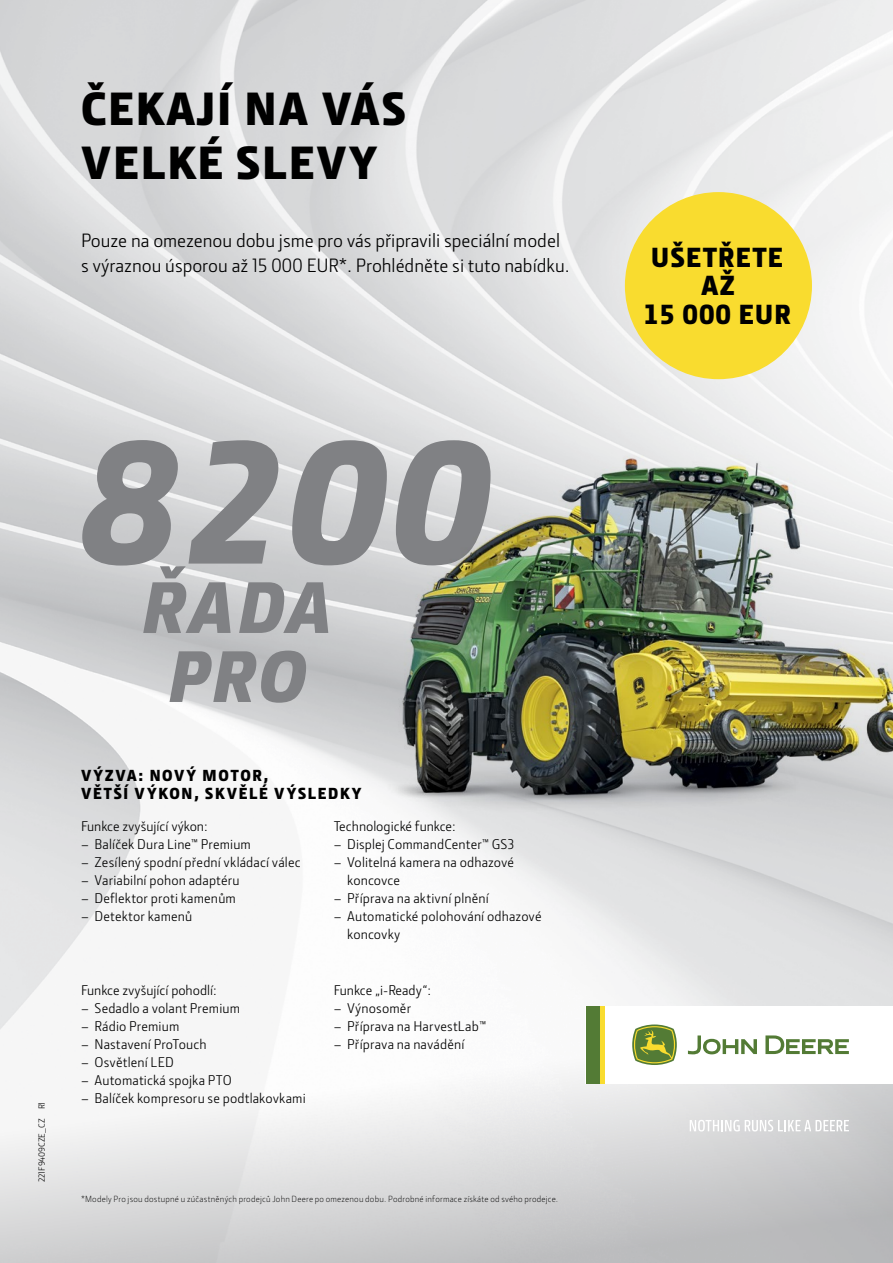
<style>
.page{position:relative;width:893px;height:1263px;background:#fff}
.page>*{position:absolute;margin:0;border:0;box-sizing:border-box;transform-origin:0 0}
.t1{font:italic 900 180px "Section";color:#808184}
.t2{font:italic 900 75px/69px "Section";letter-spacing:.05em;color:#808184;text-align:center}
.t3{font:900 48px/54px "Section";letter-spacing:.05em;color:#000}
.t4{font:900 28.5px/28.5px "Section";letter-spacing:.05em;color:#000;text-align:center}
.t5{font:19.5px/25.5px "JD Sans Pro";color:#000}
.t6{font:900 16.5px/18px "Section";letter-spacing:.105em;color:#000}
.t7{font:14.25px/18px "JD Sans Pro";letter-spacing:.01em;color:#000}
.t8{font:300 9px "JD Sans Pro";letter-spacing:.025em;color:#000}
.t9{font:9px "JD Sans Pro";letter-spacing:.01em;color:#000}
</style>
<div class="page">
<img style="left:0;top:0;width:893px;height:1030px">
<svg style="left:0;top:1070px;width:893px;height:193px"></svg>
<svg style="left:690px;top:1120px;width:159px;height:11px"></svg>
<div style="left:586px;top:1006px;width:307px;height:77px;background:#fff"></div>
<svg style="left:688px;top:1035px;width:161px;height:19px"></svg>
<svg style="left:632px;top:1024px;width:45px;height:41px;background:#8ca151"></svg>
<div style="left:586px;top:1006px;width:14px;height:77px;background:#537b35"></div>
<hr style="left:600px;top:1006px;width:4px;height:77px;background:#f9dc2f">
<div style="left:625px;top:192px;width:187px;height:187px;background:#f9dc2f;border-radius:50%"></div>
<img style="left:360px;top:423px;width:533px;height:393px">
<img style="left:434px;top:460px;width:195px;height:124px">
<h3 class="t3" style="left:81px;top:81px;width:326px">ČEKAJÍ NA VÁS<br>VELKÉ SLEVY</h3>
<h3 class="t5" style="left:81px;top:227px;width:490px">Pouze na omezenou dobu jsme pro vás připravili speciální model s výraznou úsporou až 15 000 EUR*. Prohlédněte si tuto nabídku.</h3>
<p class="t9" style="left:36px;top:1182px;width:82px;rotate:-90deg">221F9409CZE_CZ R1</p>
<h1 class="t1" style="left:82px;top:387px;width:407px">8200</h1>
<h2 class="t2" style="left:142px;top:572px;width:191px">ŘADA<br>PRO</h2>
<p class="t6" style="left:81px;top:766px;width:282px">VÝZVA: NOVÝ MOTOR,<br>VĚTŠÍ VÝKON, SKVĚLÉ VÝSLEDKY</p>
<p class="t7" style="left:81px;top:817px;width:128px">Funkce zvyšující výkon:</p>
<p class="t7" style="left:81px;top:835px;width:171px">– Balíček Dura Line™ Premium</p>
<p class="t7" style="left:81px;top:853px;width:221px">– Zesílený spodní přední vkládací válec</p>
<p class="t7" style="left:81px;top:871px;width:160px">– Variabilní pohon adaptéru</p>
<p class="t7" style="left:81px;top:889px;width:156px">– Deflektor proti kamenům</p>
<p class="t7" style="left:81px;top:907px;width:113px">– Detektor kamenů</p>
<p class="t7" style="left:81px;top:981px;width:137px">Funkce zvyšující pohodlí:</p>
<p class="t7" style="left:81px;top:999px;width:160px">– Sedadlo a volant Premium</p>
<p class="t7" style="left:81px;top:1017px;width:100px">– Rádio Premium</p>
<p class="t7" style="left:81px;top:1035px;width:127px">– Nastavení ProTouch</p>
<p class="t7" style="left:81px;top:1053px;width:94px">– Osvětlení LED</p>
<p class="t7" style="left:81px;top:1071px;width:152px">– Automatická spojka PTO</p>
<p class="t7" style="left:81px;top:1089px;width:226px">– Balíček kompresoru se podtlakovkami</p>
<p class="t7" style="left:334px;top:817px;width:124px">Technologické funkce:</p>
<p class="t7" style="left:334px;top:835px;width:182px">– Displej CommandCenter™ GS3</p>
<p class="t7" style="left:347px;top:853px;width:169px;text-indent:-13px">– Volitelná kamera na odhazové koncovce</p>
<p class="t7" style="left:334px;top:889px;width:157px">– Příprava na aktivní plnění</p>
<p class="t7" style="left:347px;top:907px;width:196px;text-indent:-13px">– Automatické polohování odhazové koncovky</p>
<p class="t7" style="left:334px;top:981px;width:99px">Funkce „i-Ready“:</p>
<p class="t7" style="left:334px;top:999px;width:79px">– Výnosoměr</p>
<p class="t7" style="left:334px;top:1017px;width:154px">– Příprava na HarvestLab™</p>
<p class="t7" style="left:334px;top:1035px;width:132px">– Příprava na navádění</p>
<p class="t8" style="left:81px;top:1193px;width:479px">*Modely Pro jsou dostupné u zúčastněných prodejců John Deere po omezenou dobu. Podrobné informace získáte od svého prodejce.</p>
<h3 class="t4" style="left:643px;top:242px;width:149px">UŠETŘETE<br>AŽ<br>15 000 EUR</h3>
</div>
